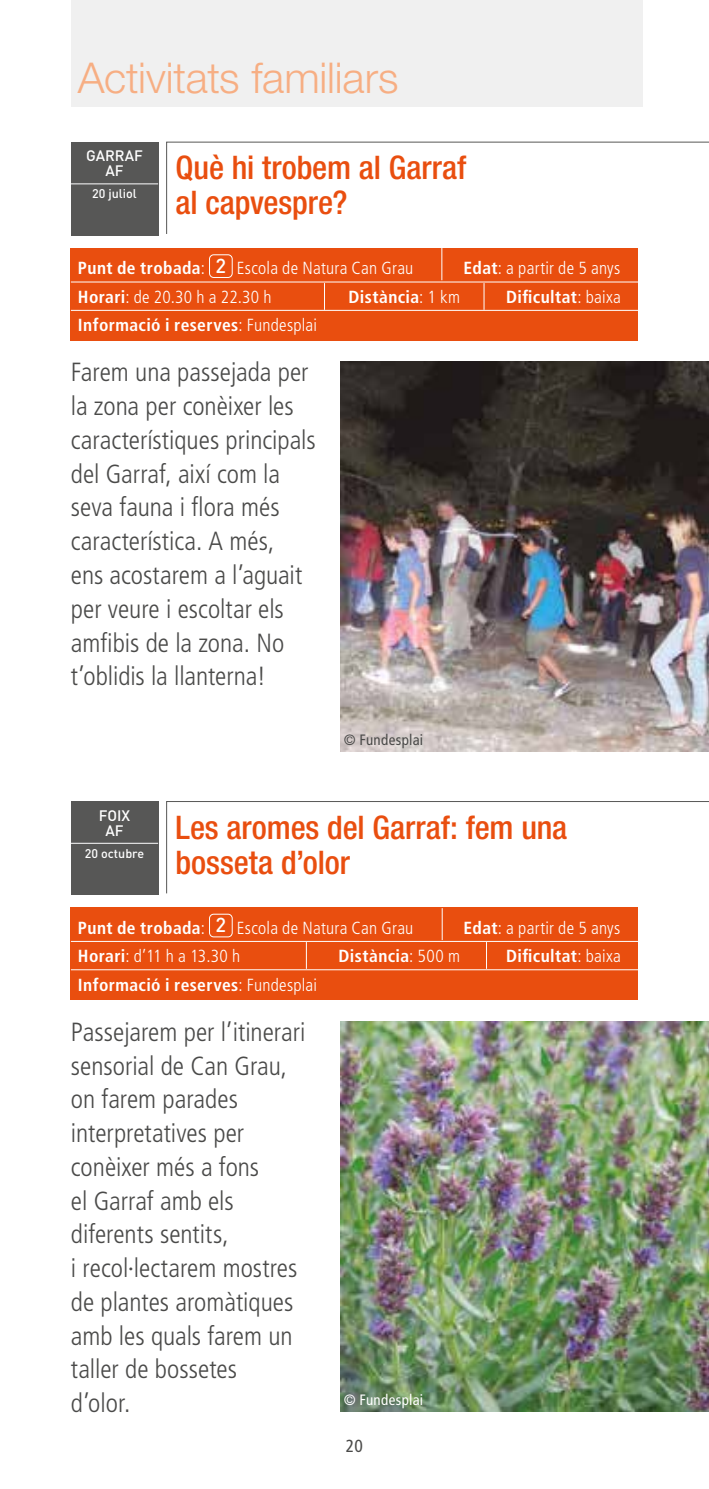
<style>
.page{position:relative;width:709px;height:1489px;background:#fff}
.page>*{position:absolute;margin:0;border:0;box-sizing:border-box;transform-origin:0 0}
.t1{font:300 42.5px "Helvetica Neue LT Std";letter-spacing:-.005em;color:#f7ae83}
.t2{font:500 condensed 32.5px/35px "Helvetica Neue LT Std";letter-spacing:-.005em;color:#e94e0f}
.t3{font:300 condensed 26.25px/33.8px "Frutiger LT Std";color:#4a4a49}
.t4{font:300 condensed 17.5px "Frutiger LT Std";letter-spacing:.015em;color:#fff}
.t5{font:700 condensed 17.5px "Frutiger LT Std";letter-spacing:.02em;color:#fff}
.t6{font:condensed 17.5px "Frutiger LT Std";color:#4a4a49}
.t7{font:500 15px/15px "DIN";color:#fff;text-align:center}
.t8{font:condensed 15px "Frutiger LT Std";letter-spacing:.02em;color:#4a4a49}
.t9{font:condensed 15px "Frutiger LT Std";letter-spacing:.02em;color:#fff}
.t10{font:500 12.5px "DIN";color:#fff}
.s1{font-weight:700}
.s2{font-family:"DIN";font-weight:500;font-stretch:normal;font-size:20px}
.s3{font-weight:300}
</style>
<div class="page">
<svg style="left:166px;top:141px;width:543px;height:93px"></svg>
<img style="left:340px;top:361px;width:369px;height:390px">
<div style="left:71px;top:248px;width:567px;height:92px;background:#e94e0f"></div>
<hr style="left:71px;top:281px;width:567px;height:1px;background:#fff">
<hr style="left:71px;top:310px;width:567px;height:1px;background:#fff">
<div style="left:209px;top:254px;width:23px;height:24px;border:1px solid #fff;border-radius:4px"></div>
<div style="left:71px;top:0;width:571px;height:107px;background:#f0f0f0"></div>
<svg style="left:324px;top:283px;width:1px;height:27px"></svg>
<svg style="left:483px;top:283px;width:1px;height:27px"></svg>
<div style="left:71px;top:142px;width:87px;height:93px;background:#575756"></div>
<hr style="left:71px;top:183px;width:87px;height:1px;background:#fff">
<hr style="left:441px;top:246px;width:1px;height:34px;background:#fff">
<svg style="left:166px;top:801px;width:543px;height:93px"></svg>
<img style="left:340px;top:1021px;width:369px;height:389px">
<div style="left:71px;top:907px;width:567px;height:92px;background:#e94e0f"></div>
<hr style="left:71px;top:940px;width:567px;height:1px;background:#fff">
<hr style="left:71px;top:969px;width:567px;height:1px;background:#fff">
<div style="left:209px;top:913px;width:23px;height:24px;border:1px solid #fff;border-radius:4px"></div>
<svg style="left:486px;top:942px;width:1px;height:26px"></svg>
<hr style="left:441px;top:908px;width:1px;height:32px;background:#fff">
<svg style="left:306px;top:942px;width:1px;height:26px"></svg>
<div style="left:71px;top:801px;width:87px;height:94px;background:#575756"></div>
<hr style="left:71px;top:842px;width:87px;height:1px;background:#fff">
<h1 class="t1" style="left:78px;top:52px;width:322px">Activitats familiars</h1>
<p class="t7" style="left:86px;top:148px;width:58px">GARRAF<br>AF</p>
<p class="t10" style="left:92px;top:186px;width:46px">20 juliol</p>
<p class="t2" style="left:175px;top:150px;width:292px">Què hi trobem al Garraf al capvespre?</p>
<p class="t4" style="left:78px;top:258px;width:337px"><span class="s1">Punt de trobada</span>: <span class="s2">2</span> Escola de Natura Can Grau</p>
<p class="t4" style="left:463px;top:258px;width:158px"><span class="s1">Edat</span>: a partir de 5 anys</p>
<p class="t4" style="left:78px;top:287px;width:195px"><span class="s1">Horari</span>: de 20.30 h a 22.30 h</p>
<p class="t5" style="left:348px;top:286px;width:113px">Distància<span class="s3">: 1 km</span></p>
<p class="t5" style="left:506px;top:286px;width:116px">Dificultat<span class="s3">: baixa</span></p>
<p class="t5" style="left:78px;top:314px;width:240px">Informació i reserves<span class="s3">: Fundesplai</span></p>
<p class="t3" style="left:71px;top:356px;width:246px">Farem una passejada per la zona per conèixer les característiques principals del Garraf, així com la seva fauna i flora més característica. A més,<br>ens acostarem a l’aguait per veure i escoltar els amfibis de la zona. No t’oblidis la llanterna!</p>
<p class="t8" style="left:344px;top:731px;width:81px">© Fundesplai</p>
<p class="t7" style="left:99px;top:807px;width:33px">FOIX<br>AF</p>
<p class="t10" style="left:85px;top:845px;width:61px">20 octubre</p>
<p class="t2" style="left:175px;top:809px;width:393px">Les aromes del Garraf: fem una bosseta d’olor</p>
<p class="t4" style="left:78px;top:917px;width:337px"><span class="s1">Punt de trobada</span>: <span class="s2">2</span> Escola de Natura Can Grau</p>
<p class="t4" style="left:463px;top:917px;width:158px"><span class="s1">Edat</span>: a partir de 5 anys</p>
<p class="t4" style="left:78px;top:946px;width:164px"><span class="s1">Horari</span>: d’11 h a 13.30 h</p>
<p class="t5" style="left:338px;top:945px;width:123px">Distància<span class="s3">: 500 m</span></p>
<p class="t5" style="left:506px;top:945px;width:116px">Dificultat<span class="s3">: baixa</span></p>
<p class="t5" style="left:78px;top:974px;width:240px">Informació i reserves<span class="s3">: Fundesplai</span></p>
<p class="t3" style="left:71px;top:1015px;width:236px">Passejarem per l’itinerari sensorial de Can Grau, on farem parades interpretatives per conèixer més a fons<br>el Garraf amb els diferents sentits,<br>i recol·lectarem mostres de plantes aromàtiques amb les quals farem un taller de bossetes<br>d’olor.</p>
<p class="t9" style="left:344px;top:1390px;width:81px">© Fundesplai</p>
<p class="t6" style="left:346px;top:1435px;width:19px">20</p>
</div>
